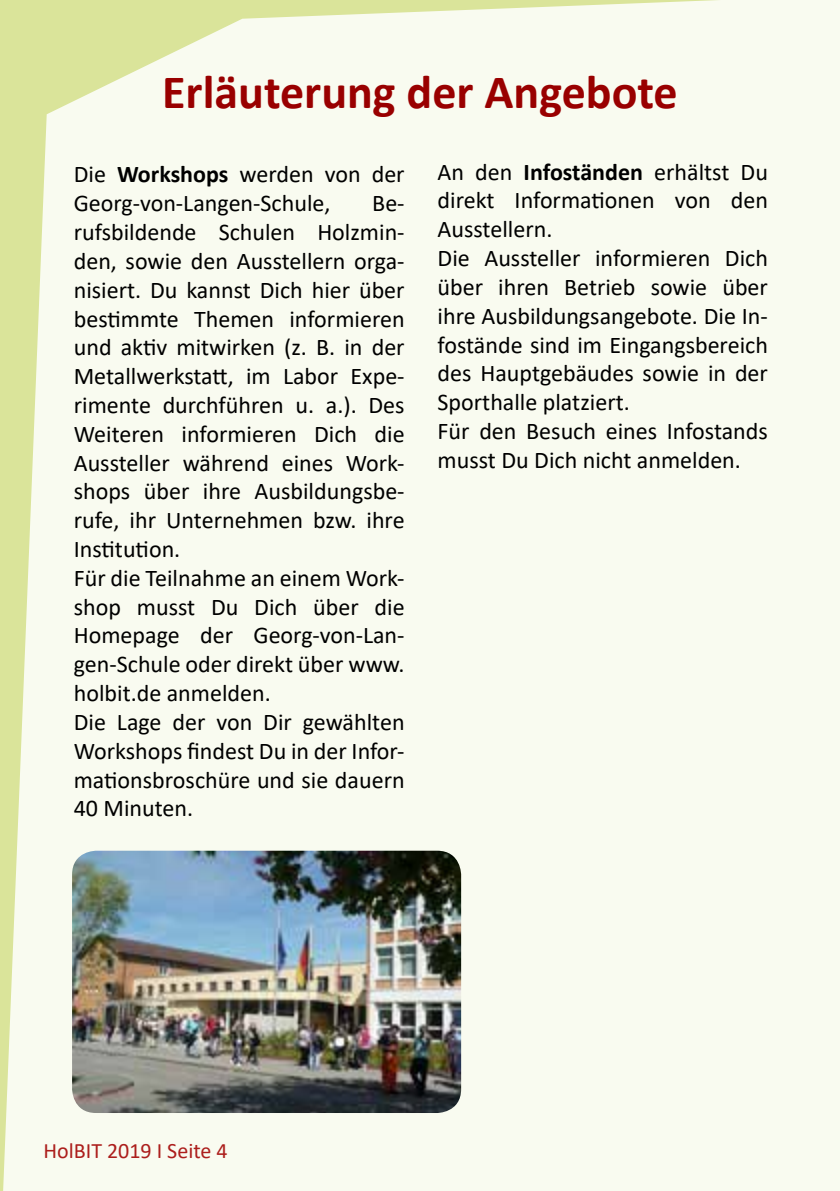
<style>
.page{position:relative;width:840px;height:1191px;background:#fff}
.page>*{position:absolute;margin:0;border:0;box-sizing:border-box;transform-origin:0 0}
.t1{font:700 48px "Calibri";color:#900}
.t2{font:24px/28.8px "Calibri";color:#000}
.t3{font:22px "Calibri";color:#ac1e1c}
.s1{font-weight:700}
</style>
<div class="page">
<div style="left:0;top:0;width:839px;height:1191px;background:#f9fbf0"></div>
<img style="left:72px;top:850px;width:389px;height:263px">
<h1 class="t1" style="left:162px;top:58px;width:516px">Erläuterung der Angebote</h1>
<p class="t2" style="left:74px;top:159px;width:332px">Die <span class="s1">Workshops</span> werden von der<br>Georg-von-Langen-Schule,</p>
<p class="t2" style="left:74px;top:188px;width:332px;text-indent:298px">Be&shy;rufsbildende Schulen Holzmin&shy;den, sowie den Ausstellern orga&shy;nisiert. Du kannst Dich hier über bestimmte Themen informieren und aktiv mitwirken (z. B. in der<br>Metallwerkstatt, im Labor Expe&shy;rimente durchführen u. a.). Des<br>Weiteren informieren Dich die<br>Aussteller während eines Work&shy;shops über ihre Ausbildungsbe&shy;rufe, ihr Unternehmen bzw. ihre<br>Institution.<br>Für die Teilnahme an einem Work&shy;shop musst Du Dich über die<br>Homepage der Georg-von-Lan&shy;gen-Schule oder direkt über www. holbit.de anmelden.<br>Die Lage der von Dir gewählten<br>Workshops findest Du in der Infor&shy;mationsbroschüre und sie dauern<br>40 Minuten.</p>
<p class="t2" style="left:437px;top:157px;width:332px">An den <span class="s1">Infoständen</span> erhältst Du direkt Informationen von den<br>Ausstellern.<br>Die Aussteller informieren Dich über ihren Betrieb sowie über ihre Ausbildungsangebote. Die In&shy;fostände sind im Eingangsbereich des Hauptgebäudes sowie in der<br>Sporthalle platziert.<br>Für den Besuch eines Infostands musst Du Dich nicht anmelden.</p>
<p class="t3" style="left:43px;top:1135px;width:185px">HolBIT 2019 I Seite 4</p>
</div>
